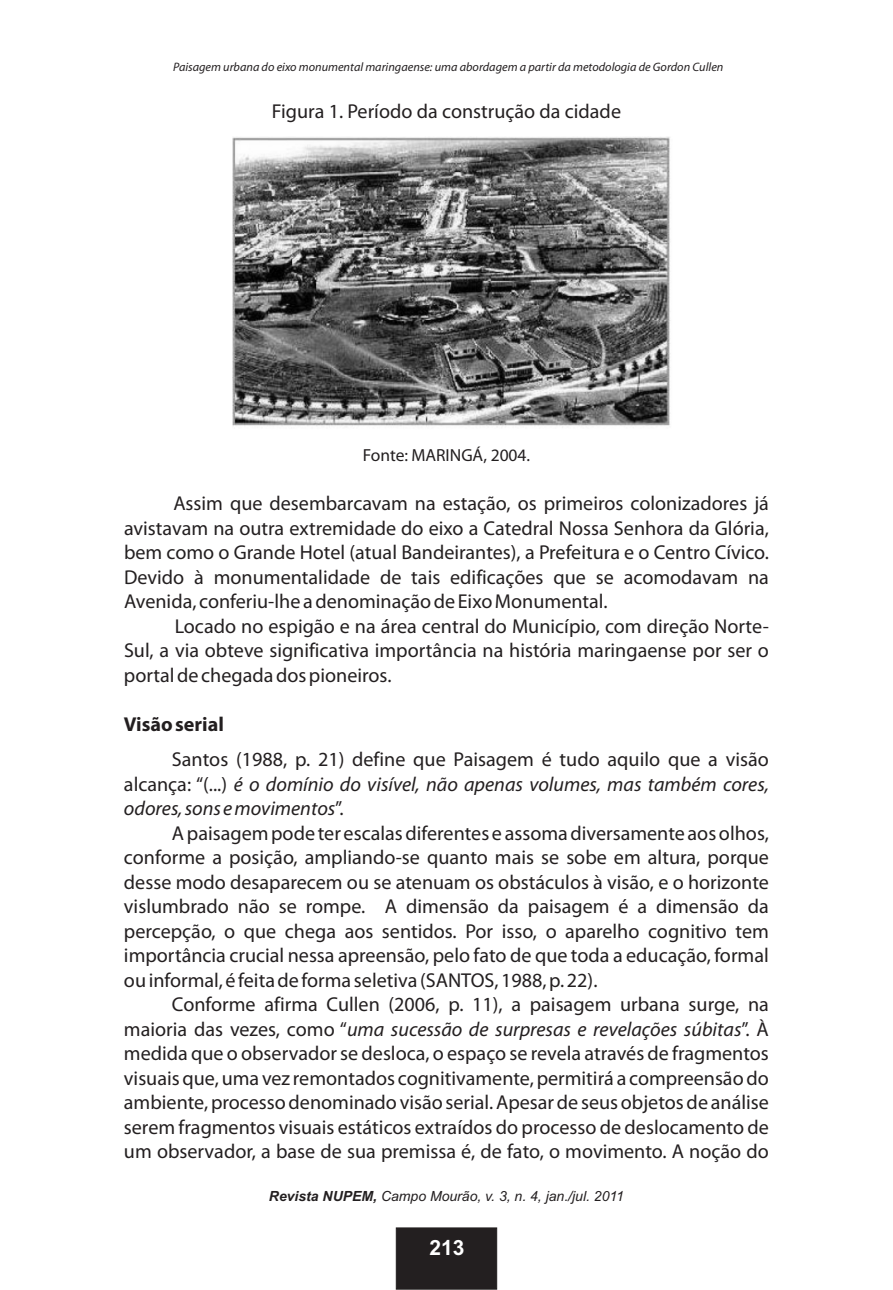
<style>
.page{position:relative;width:893px;height:1290px;background:#fff}
.page>*{position:absolute;margin:0;border:0;box-sizing:border-box;transform-origin:0 0}
.t1{font:700 21px "Arial";color:#fff}
.t2{font:20.12px/24.5px "Myriad Pro";color:#231f20;text-align:justify}
.t3{font:italic 20.12px/24.5px "Myriad Pro";color:#231f20;text-align:justify}
.t4{font:700 20.12px "Myriad Pro";color:#231f20}
.t5{font:17.5px "Myriad Pro";color:#231f20}
.t6{font:italic 14px "Arial";color:#231f20}
.t7{font:italic 12.25px "Myriad Pro";color:#231f20}
.s1{font-style:normal}
.s2{font-style:italic}
.s3{font-weight:700}
</style>
<div class="page">
<div style="left:395px;top:1227px;width:103px;height:63px;background:#231f20"></div>
<img style="left:233px;top:137px;width:437px;height:291px">
<p class="t7" style="left:173px;top:62px;width:552px">Paisagem urbana do eixo monumental maringaense: uma abordagem a partir da metodologia de Gordon Cullen</p>
<p class="t2" style="left:272px;top:101px;width:351px">Figura 1. Período da construção da cidade</p>
<p class="t5" style="left:363px;top:448px;width:169px">Fonte: MARINGÁ, 2004.</p>
<p class="t2" style="left:124px;top:493px;width:646px;text-indent:49px">Assim que desembarcavam na estação, os primeiros colonizadores já avistavam na outra extremidade do eixo a Catedral Nossa Senhora da Glória, bem como o Grande Hotel (atual Bandeirantes), a Prefeitura e o Centro Cívico.<br>Devido à monumentalidade de tais edificações que se acomodavam na Avenida, conferiu-lhe a denominação de Eixo Monumental.</p>
<p class="t2" style="left:124px;top:616px;width:646px;text-indent:51px">Locado no espigão e na área central do Município, com direção Norte-Sul, a via obteve significativa importância na história maringaense por ser o portal de chegada dos pioneiros.</p>
<p class="t4" style="left:124px;top:716px;width:101px">Visão serial</p>
<p class="t3" style="left:124px;top:749px;width:646px;text-indent:48px"><span class="s1">Santos (1988, p. 21) define que Paisagem é tudo aquilo que a visão alcança: “(...)</span> é o domínio do visível, não apenas volumes, mas também cores, odores, sons e movimentos<span class="s1">”.</span></p>
<p class="t2" style="left:124px;top:822px;width:646px;text-indent:48px">A paisagem pode ter escalas diferentes e assoma diversamente aos olhos, conforme a posição, ampliando-se quanto mais se sobe em altura, porque desse modo desaparecem ou se atenuam os obstáculos à visão, e o horizonte vislumbrado não se rompe. A dimensão da paisagem é a dimensão da percepção, o que chega aos sentidos. Por isso, o aparelho cognitivo tem importância crucial nessa apreensão, pelo fato de que toda a educação, formal ou informal, é feita de forma seletiva (SANTOS, 1988, p. 22).</p>
<p class="t2" style="left:124px;top:994px;width:646px;text-indent:48px">Conforme afirma Cullen (2006, p. 11), a paisagem urbana surge, na maioria das vezes, como “<span class="s2">uma sucessão de surpresas e revelações súbitas</span>”. À medida que o observador se desloca, o espaço se revela através de fragmentos visuais que, uma vez remontados cognitivamente, permitirá a compreensão do ambiente, processo denominado visão serial. Apesar de seus objetos de análise serem fragmentos visuais estáticos extraídos do processo de deslocamento de um observador, a base de sua premissa é, de fato, o movimento. A noção do</p>
<p class="t6" style="left:269px;top:1191px;width:357px"><span class="s3">Revista NUPEM,</span> Campo Mourão, v. 3, n. 4, jan./jul. 2011</p>
<p class="t1" style="left:429px;top:1240px;width:37px">213</p>
</div>
